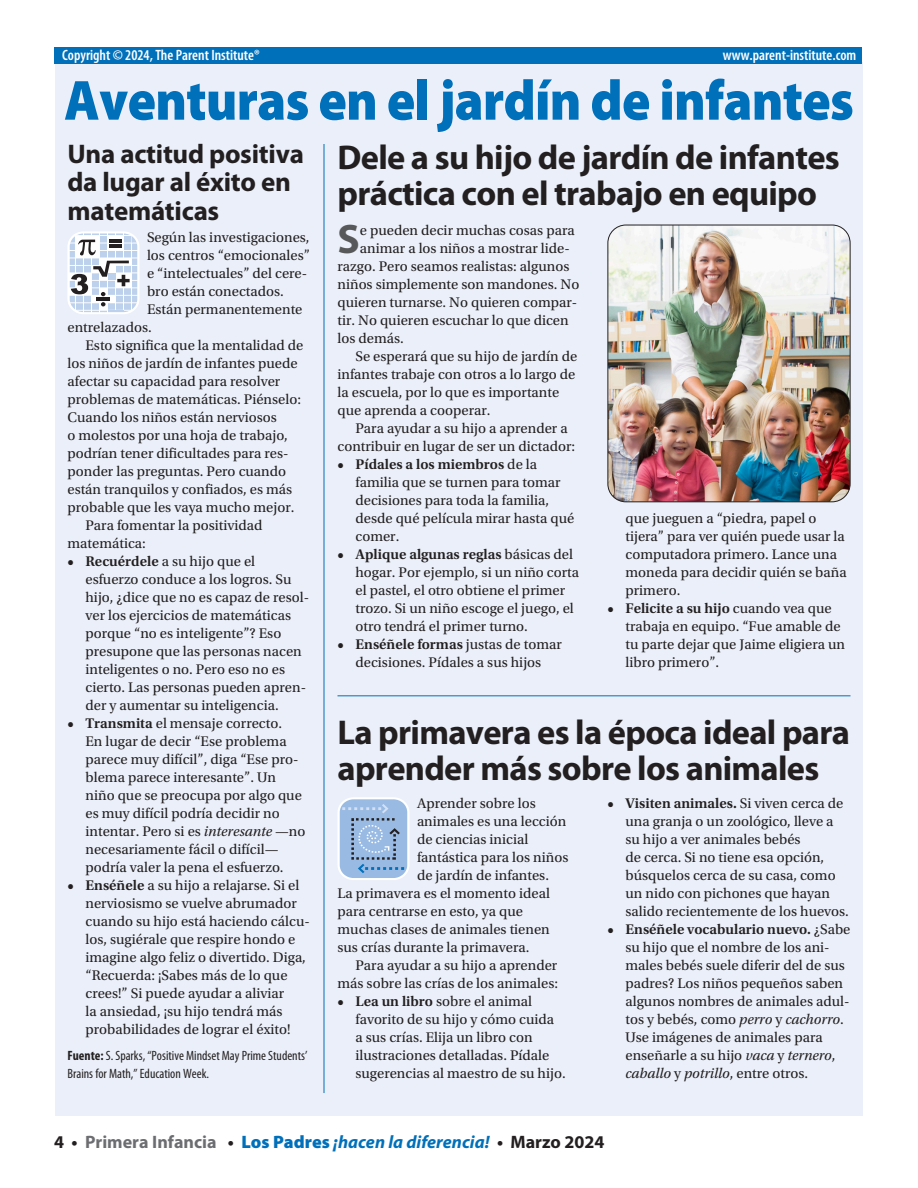
<style>
.page{position:relative;width:918px;height:1188px;background:#fff}
.page>*{position:absolute;margin:0;border:0;box-sizing:border-box;transform-origin:0 0}
.t1{font:900 57px "Myriad Pro";letter-spacing:-.015em;color:#0070ba;scale:.93 1}
.t2{font:700 41.4px "Myriad Pro";color:#57585a}
.t3{font:700 34.5px/36px "Myriad Pro";letter-spacing:-.02em;color:#231f20}
.t4{font:700 27px/28.5px "Myriad Pro";letter-spacing:-.01em;color:#231f20}
.t5{font:italic 700 18px "Myriad Pro";color:#0070ba}
.t6{font:600 condensed 15px "Myriad Pro";color:#fff}
.t7{font:14.7px/18px "Utopia Std";color:#231f20}
.t8{font:condensed 13.5px/18px "Myriad Pro";color:#231f20}
.s1{font-weight:600}
.s2{font-style:italic}
.s3{font-weight:700}
.s4{font-style:normal;color:#231f20}
.s5{font-style:normal;color:#6c6d70}
.s6{font-weight:900;font-style:normal}
</style>
<div class="page">
<div style="left:55px;top:63px;width:808px;height:1053px;background:#eaeff9"></div>
<hr style="left:338px;top:695px;width:512px;height:1px;background:#0070ba">
<div style="left:55px;top:48px;width:807px;height:16px;background:#0070ba"></div>
<hr style="left:324px;top:144px;width:1px;height:949px;background:#0070ba">
<svg style="left:338px;top:797px;width:71px;height:83px;background:#a0bddf"></svg>
<svg style="left:68px;top:231px;width:71px;height:83px"></svg>
<img style="left:608px;top:225px;width:242px;height:277px">
<div style="left:608px;top:225px;width:242px;height:277px;border:1px solid #231f20;border-radius:18px"></div>
<p class="t6" style="left:62px;top:45px;width:199px">Copyright © 2024, The Parent Institute®</p>
<p class="t6" style="left:723px;top:45px;width:135px">www.parent-institute.com</p>
<h1 class="t1" style="left:64px;top:62px;width:851px">Aventuras en el jardín de infantes</h1>
<h3 class="t4" style="left:68px;top:139px;width:238px">Una actitud positiva da lugar al éxito en matemáticas</h3>
<h3 class="t3" style="left:338px;top:138px;width:504px">Dele a su hijo de jardín de infantes práctica con el trabajo en equipo</h3>
<p class="t7" style="left:147px;top:229px;width:164px">Según las investigaciones,</p>
<p class="t7" style="left:147px;top:247px;width:165px">los centros “emocionales”</p>
<p class="t7" style="left:147px;top:265px;width:162px">e “intelectuales” del cere-</p>
<p class="t7" style="left:147px;top:283px;width:138px">bro están conectados.</p>
<p class="t7" style="left:147px;top:301px;width:157px">Están permanentemente</p>
<p class="t7" style="left:68px;top:319px;width:86px">entrelazados.</p>
<p class="t7" style="left:85px;top:337px;width:219px">Esto significa que la mentalidad de</p>
<p class="t7" style="left:68px;top:355px;width:232px">los niños de jardín de infantes puede</p>
<p class="t7" style="left:68px;top:373px;width:214px">afectar su capacidad para resolver</p>
<p class="t7" style="left:68px;top:391px;width:235px">problemas de matemáticas. Piénselo:</p>
<p class="t7" style="left:68px;top:409px;width:211px">Cuando los niños están nerviosos</p>
<p class="t7" style="left:68px;top:427px;width:222px">o molestos por una hoja de trabajo,</p>
<p class="t7" style="left:68px;top:445px;width:223px">podrían tener dificultades para res-</p>
<p class="t7" style="left:68px;top:463px;width:220px">ponder las preguntas. Pero cuando</p>
<p class="t7" style="left:68px;top:481px;width:226px">están tranquilos y confiados, es más</p>
<p class="t7" style="left:68px;top:499px;width:228px">probable que les vaya mucho mejor.</p>
<p class="t7" style="left:85px;top:517px;width:179px">Para fomentar la positividad</p>
<p class="t7" style="left:68px;top:535px;width:80px">matemática:</p>
<p class="t7" style="left:86px;top:553px;width:225px;text-indent:-18px"><span class="s1">• Recuérdele</span> a su hijo que el esfuerzo conduce a los logros. Su hijo, ¿dice que no es capaz de resol&shy;ver los ejercicios de matemáticas porque “no es inteligente”? Eso presupone que las personas nacen inteligentes o no. Pero eso no es cierto. Las personas pueden apren&shy;der y aumentar su inteligencia.</p>
<p class="t7" style="left:86px;top:715px;width:221px;text-indent:-18px"><span class="s1">• Transmita</span> el mensaje correcto.<br>En lugar de decir “Ese problema parece muy difícil”, diga “Ese pro&shy;blema parece interesante”. Un niño que se preocupa por algo que es muy difícil podría decidir no intentar. Pero si es <span class="s2">interesante</span> —no necesariamente fácil o difícil— podría valer la pena el esfuerzo.</p>
<p class="t7" style="left:86px;top:877px;width:226px;text-indent:-18px"><span class="s1">• Enséñele</span> a su hijo a relajarse. Si el nerviosismo se vuelve abrumador cuando su hijo está haciendo cálcu&shy;los, sugiérale que respire hondo e imagine algo feliz o divertido. Diga, “Recuerda: ¡Sabes más de lo que crees!” Si puede ayudar a aliviar<br>la ansiedad, ¡su hijo tendrá más probabilidades de lograr el éxito!</p>
<p class="t8" style="left:68px;top:1046px;width:241px"><span class="s3">Fuente:</span> S. Sparks, “Positive Mindset May Prime Students’<br>Brains for Math,” Education Week.</p>
<h2 class="t2" style="left:338px;top:212px;width:24px">S</h2>
<p class="t7" style="left:360px;top:222px;width:216px">e pueden decir muchas cosas para</p>
<p class="t7" style="left:360px;top:240px;width:211px">animar a los niños a mostrar lide-</p>
<p class="t7" style="left:338px;top:258px;width:233px">razgo. Pero seamos realistas: algunos</p>
<p class="t7" style="left:338px;top:276px;width:243px">niños simplemente son mandones. No</p>
<p class="t7" style="left:338px;top:294px;width:241px">quieren turnarse. No quieren compar-</p>
<p class="t7" style="left:338px;top:312px;width:233px">tir. No quieren escuchar lo que dicen</p>
<p class="t7" style="left:338px;top:330px;width:68px">los demás.</p>
<p class="t7" style="left:355px;top:348px;width:223px">Se esperará que su hijo de jardín de</p>
<p class="t7" style="left:338px;top:366px;width:239px">infantes trabaje con otros a lo largo de</p>
<p class="t7" style="left:338px;top:384px;width:223px">la escuela, por lo que es importante</p>
<p class="t7" style="left:338px;top:402px;width:155px">que aprenda a cooperar.</p>
<p class="t7" style="left:355px;top:420px;width:214px">Para ayudar a su hijo a aprender a</p>
<p class="t7" style="left:338px;top:438px;width:239px">contribuir en lugar de ser un dictador:</p>
<p class="t7" style="left:356px;top:456px;width:220px;text-indent:-18px"><span class="s1">• Pídales a los miembros</span> de la familia que se turnen para tomar decisiones para toda la familia, desde qué película mirar hasta qué comer.</p>
<p class="t7" style="left:356px;top:546px;width:225px;text-indent:-18px"><span class="s1">• Aplique algunas reglas</span> básicas del hogar. Por ejemplo, si un niño corta el pastel, el otro obtiene el primer trozo. Si un niño escoge el juego, el otro tendrá el primer turno.</p>
<p class="t7" style="left:338px;top:636px;width:226px;text-align:center"><span class="s1">• Enséñele formas</span> justas de tomar decisiones. Pídales a sus hijos</p>
<p class="t7" style="left:625px;top:509px;width:223px">que jueguen a “piedra, papel o tijera” para ver quién puede usar la computadora primero. Lance una moneda para decidir quién se baña primero.</p>
<p class="t7" style="left:626px;top:599px;width:221px;text-indent:-18px"><span class="s1">• Felicite a su hijo</span> cuando vea que trabaja en equipo. “Fue amable de tu parte dejar que Jaime eligiera un libro primero”.</p>
<h3 class="t3" style="left:338px;top:713px;width:514px">La primavera es la época ideal para aprender más sobre los animales</h3>
<p class="t7" style="left:417px;top:794px;width:120px">Aprender sobre los</p>
<p class="t7" style="left:417px;top:812px;width:151px">animales es una lección</p>
<p class="t7" style="left:417px;top:830px;width:113px">de ciencias inicial</p>
<p class="t7" style="left:417px;top:848px;width:153px">fantástica para los niños</p>
<p class="t7" style="left:417px;top:866px;width:134px">de jardín de infantes.</p>
<p class="t7" style="left:338px;top:884px;width:214px">La primavera es el momento ideal</p>
<p class="t7" style="left:338px;top:902px;width:187px">para centrarse en esto, ya que</p>
<p class="t7" style="left:338px;top:920px;width:214px">muchas clases de animales tienen</p>
<p class="t7" style="left:338px;top:938px;width:193px">sus crías durante la primavera.</p>
<p class="t7" style="left:355px;top:956px;width:203px">Para ayudar a su hijo a aprender</p>
<p class="t7" style="left:338px;top:974px;width:222px">más sobre las crías de los animales:</p>
<p class="t7" style="left:356px;top:992px;width:212px;text-indent:-18px"><span class="s1">• Lea un libro</span> sobre el animal favorito de su hijo y cómo cuida<br>a sus crías. Elija un libro con ilustraciones detalladas. Pídale sugerencias al maestro de su hijo.</p>
<p class="t7" style="left:626px;top:794px;width:225px;text-indent:-18px"><span class="s1">• Visiten animales.</span> Si viven cerca de una granja o un zoológico, lleve a su hijo a ver animales bebés<br>de cerca. Si no tiene esa opción, búsquelos cerca de su casa, como un nido con pichones que hayan salido recientemente de los huevos.</p>
<p class="t7" style="left:626px;top:920px;width:226px;text-indent:-18px"><span class="s1">• Enséñele vocabulario nuevo.</span> ¿Sabe su hijo que el nombre de los ani&shy;males bebés suele diferir del de sus padres? Los niños pequeños saben algunos nombres de animales adul&shy;tos y bebés, como <span class="s2">perro</span> y <span class="s2">cachorro</span>.<br>Use imágenes de animales para enseñarle a su hijo <span class="s2">vaca</span> y <span class="s2">ternero</span>, <span class="s2">caballo</span> y <span class="s2">potrillo</span>, entre otros.</p>
<p class="t5" style="left:54px;top:1130px;width:552px"><span class="s4">4 •</span> <span class="s5">Primera Infancia</span> <span class="s4">•</span> <span class="s6">Los Padres</span> ¡hacen la diferencia! <span class="s4">• Marzo 2024</span></p>
</div>
